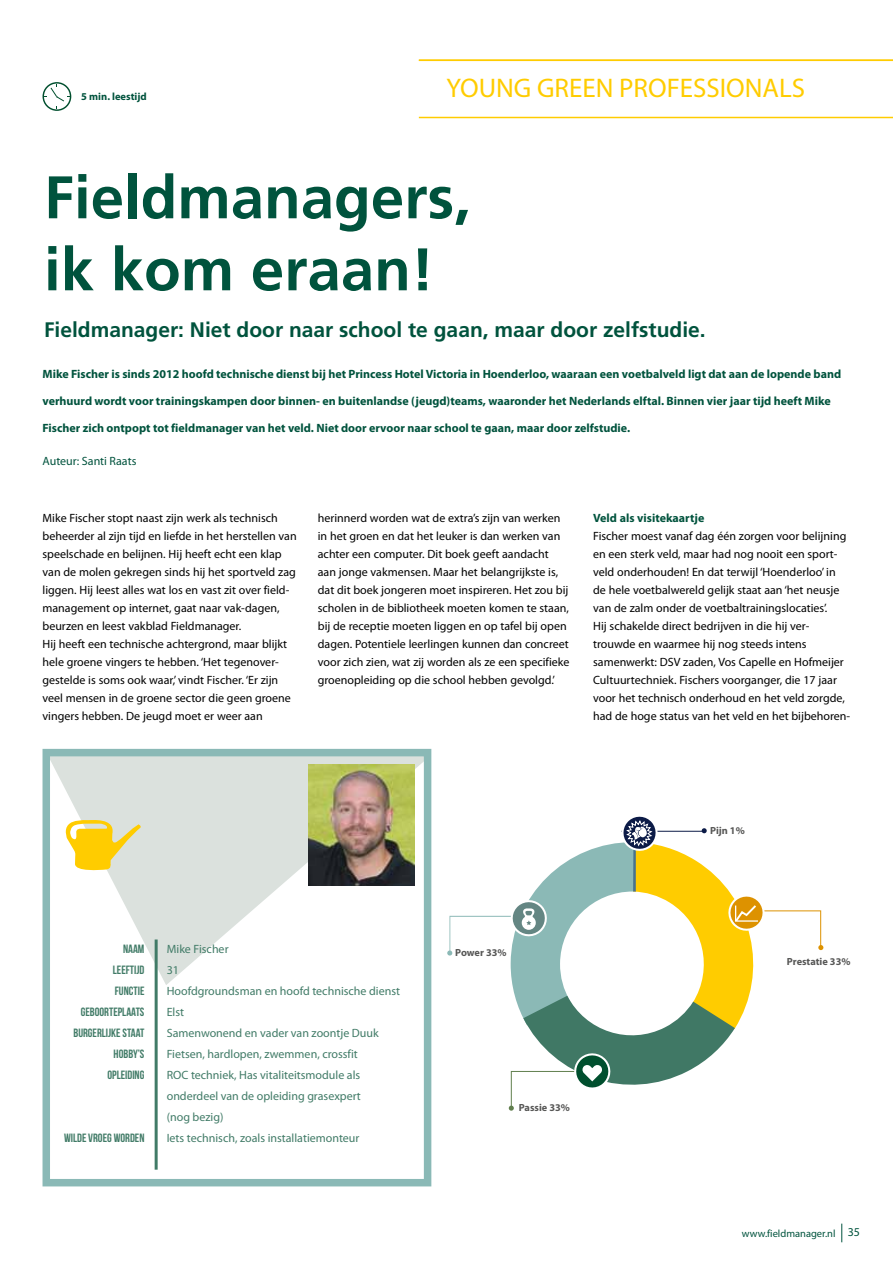
<style>
.page{position:relative;width:893px;height:1263px;background:#fff}
.page>*{position:absolute;margin:0;border:0;box-sizing:border-box;transform-origin:0 0}
.t1{font:700 60px/72px "Frutiger";color:#00533d}
.t2{font:27px "Myriad Pro";color:#fc0}
.t3{font:700 21px "Frutiger";color:#00533d}
.t4{font:12px/18px "Myriad Pro";color:#000}
.t5{font:700 12px "Myriad Pro";color:#00533d}
.t6{font:12px/21px "Myriad Pro";color:#417b67}
.t7{font:12px/21px "Bebas Neue";color:#417b67;text-align:right}
.t8{font:12px "Myriad Pro";color:#00533d}
.t9{font:10.5px "Myriad Pro";color:#00533d}
.t10{font:700 10.5px "Myriad Pro";color:#00533d}
.t11{font:700 10.35px "Myriad Pro";color:#575756}
.s1{font-size:12px}
</style>
<div class="page">
<svg style="left:841px;top:1223px;width:1px;height:19px"></svg>
<hr style="left:419px;top:117px;width:474px;height:1px;background:#fc0">
<hr style="left:419px;top:60px;width:474px;height:1px;background:#fc0">
<svg style="left:43px;top:82px;width:28px;height:29px"></svg>
<svg style="left:52px;top:758px;width:370px;height:227px;fill:#dbe1dd"></svg>
<div style="left:43px;top:749px;width:388px;height:437px;border:8px solid #8ab9b6"></div>
<img style="left:309px;top:765px;width:105px;height:121px">
<hr style="left:155px;top:939px;width:3px;height:231px;background:#417b67">
<svg style="left:63px;top:817px;width:78px;height:55px;background:#f1dc7c"></svg>
<svg style="left:447px;top:816px;width:376px;height:295px"></svg>
<p class="t10" style="left:81px;top:90px;width:67px">5 min. leestijd</p>
<h2 class="t2" style="left:446px;top:71px;width:360px">YOUNG GREEN PROFESSIONALS</h2>
<h1 class="t1" style="left:44px;top:161px;width:428px">Fieldmanagers, ik kom eraan!</h1>
<h3 class="t3" style="left:44px;top:317px;width:663px">Fieldmanager: Niet door naar school te gaan, maar door zelfstudie.</h3>
<p class="t5" style="left:43px;top:366px;width:800px">Mike Fischer is sinds 2012 hoofd technische dienst bij het Princess Hotel Victoria in Hoenderloo, waaraan een voetbalveld ligt dat aan de lopende band</p>
<p class="t5" style="left:43px;top:393px;width:790px">verhuurd wordt voor trainingskampen door binnen- en buitenlandse (jeugd)teams, waaronder het Nederlands elftal. Binnen vier jaar tijd heeft Mike</p>
<p class="t5" style="left:43px;top:420px;width:589px">Fischer zich ontpopt tot fieldmanager van het veld. Niet door ervoor naar school te gaan, maar door zelfstudie.</p>
<p class="t8" style="left:43px;top:453px;width:95px">Auteur: Santi Raats</p>
<p class="t4" style="left:43px;top:509px;width:256px">Mike Fischer stopt naast zijn werk als technisch beheerder al zijn tijd en liefde in het herstellen van speelschade en belijnen. Hij heeft echt een klap van de molen gekregen sinds hij het sportveld zag liggen. Hij leest alles wat los en vast zit over field&shy;management op internet, gaat naar vak-dagen, beurzen en leest vakblad Fieldmanager.<br>Hij heeft een technische achtergrond, maar blijkt hele groene vingers te hebben. ‘Het tegenover&shy;gestelde is soms ook waar,’ vindt Fischer. ‘Er zijn veel mensen in de groene sector die geen groene vingers hebben. De jeugd moet er weer aan</p>
<p class="t4" style="left:318px;top:509px;width:253px">herinnerd worden wat de extra’s zijn van werken in het groen en dat het leuker is dan werken van achter een computer. Dit boek geeft aandacht aan jonge vakmensen. Maar het belangrijkste is, dat dit boek jongeren moet inspireren. Het zou bij scholen in de bibliotheek moeten komen te staan, bij de receptie moeten liggen en op tafel bij open dagen. Potentiele leerlingen kunnen dan concreet voor zich zien, wat zij worden als ze een specifieke groenopleiding op die school hebben gevolgd.’</p>
<p class="t5" style="left:593px;top:510px;width:113px">Veld als visitekaartje</p>
<p class="t4" style="left:593px;top:527px;width:259px">Fischer moest vanaf dag één zorgen voor belijning en een sterk veld, maar had nog nooit een sport&shy;veld onderhouden! En dat terwijl ‘Hoenderloo’ in de hele voetbalwereld gelijk staat aan ‘het neusje van de zalm onder de voetbaltrainingslocaties’.<br>Hij schakelde direct bedrijven in die hij ver&shy;trouwde en waarmee hij nog steeds intens samenwerkt: DSV zaden, Vos Capelle en Hofmeijer Cultuurtechniek. Fischers voorganger, die 17 jaar voor het technisch onderhoud en het veld zorgde, had de hoge status van het veld en het bijbehoren-</p>
<p class="t7" style="left:74px;top:938px;width:72px">NAAM<br>LEEFTIJD<br>FUNCTIE<br>GEBOORTEPLAATS<br>BURGERLIJKE STAAT<br>HOBBY’S<br>OPLEIDING</p>
<p class="t7" style="left:64px;top:1127px;width:82px">WILDE VROEG WORDEN</p>
<p class="t6" style="left:167px;top:938px;width:235px">Mike Fischer<br>31<br>Hoofdgroundsman en hoofd technische dienst<br>Elst<br>Samenwonend en vader van zoontje Duuk<br>Fietsen, hardlopen, zwemmen, crossfit<br>ROC techniek, Has vitaliteitsmodule als onderdeel van de opleiding grasexpert<br>(nog bezig)<br>Iets technisch, zoals installatiemonteur</p>
<p class="t11" style="left:455px;top:945px;width:53px">Power 33%</p>
<p class="t11" style="left:519px;top:1100px;width:53px">Passie 33%</p>
<p class="t11" style="left:710px;top:824px;width:36px">Pijn 1%</p>
<p class="t11" style="left:787px;top:955px;width:65px">Prestatie 33%</p>
<p class="t9" style="left:742px;top:1227px;width:120px">www.fieldmanager.nl <span class="s1">35</span></p>
</div>
